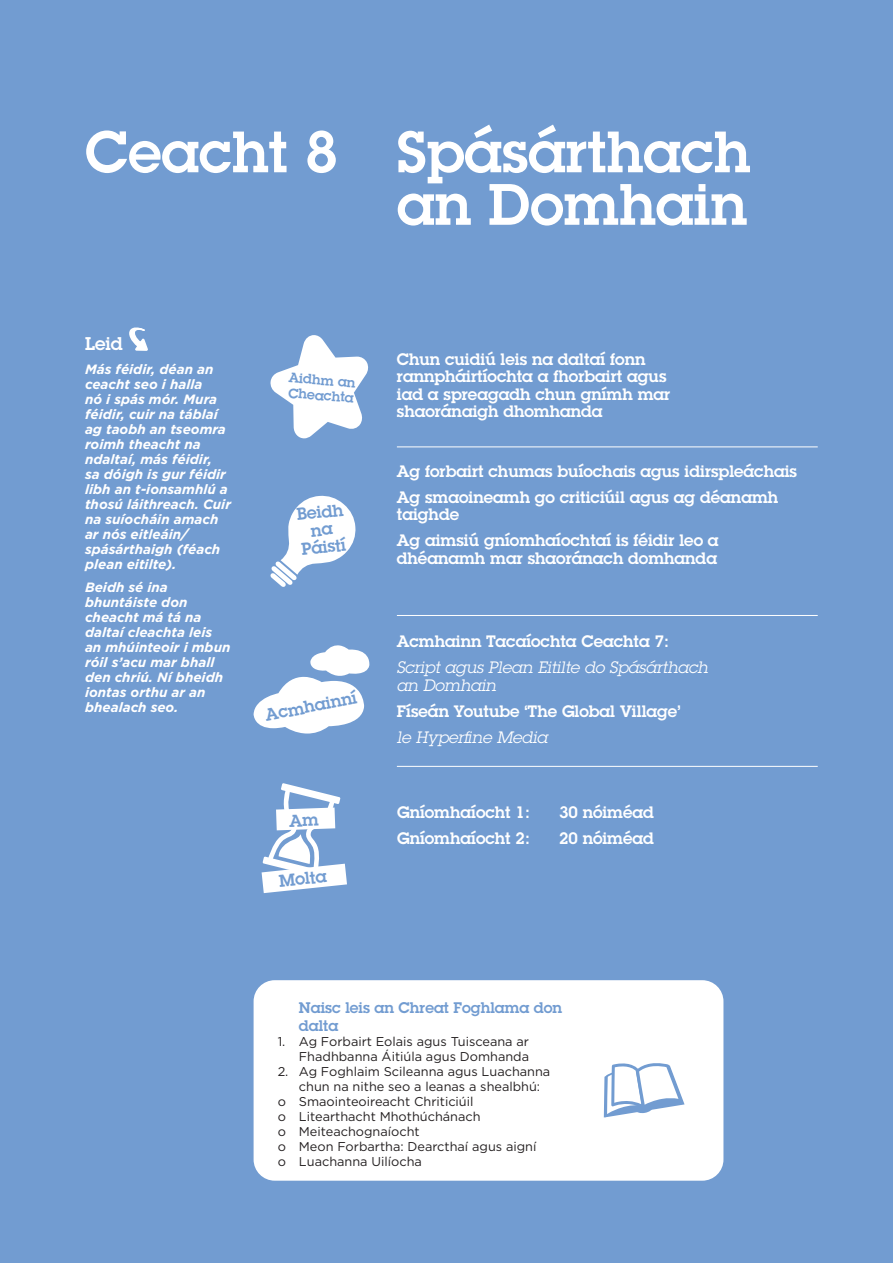
<style>
.page{position:relative;width:893px;height:1263px;background:#729cd1}
.page>*{position:absolute;margin:0;border:0;box-sizing:border-box;transform-origin:0 0}
.Subhead{font:600 57px/52.5px "Lubalin Graph";color:#fff}
.Discussion_point_hea{font:600 18px "Lubalin Graph";color:#fff}
.Main_Header{font:600 16.8px/17.5px "Lubalin Graph";color:#729cd1;text-align:center}
.Subhead-2{font:600 16.2px/17.5px "Lubalin Graph";color:#fff}
.Subhead-3{font:italic 16.2px/17.5px "Lubalin Graph";color:#fff}
.Bullet{font:600 15px/18px "Lubalin Graph";color:#729cd1}
.Discussion_point_hea-2{font:italic 700 13.5px/15px "Gotham";color:#fff}
.Main_Header-2{font:600 13.5px/15.3px "Lubalin Graph";color:#729cd1}
.Bullet-2{font:12.75px/15px "Gotham";color:#231f20;text-align:right}
</style>
<div class="page">
<div style="left:254px;top:980px;width:469px;height:201px;background:#fff;border-radius:21px"></div>
<svg style="left:129px;top:327px;width:19px;height:24px"></svg>
<hr style="left:397px;top:446px;width:421px;height:1px;background:#fff">
<hr style="left:397px;top:615px;width:421px;height:1px;background:#fff">
<hr style="left:397px;top:766px;width:421px;height:1px;background:#fff">
<svg style="left:604px;top:1063px;width:80px;height:54px"></svg>
<svg style="left:270px;top:335px;width:99px;height:103px"></svg>
<svg style="left:270px;top:495px;width:86px;height:92px"></svg>
<svg style="left:254px;top:645px;width:116px;height:88px"></svg>
<svg style="left:262px;top:783px;width:85px;height:110px"></svg>
<p class="Subhead" style="left:85px;top:125px;width:255px">Ceacht 8</p>
<p class="Subhead" style="left:397px;top:125px;width:355px">Spásárthach an Domhain</p>
<p class="Discussion_point_hea" style="left:85px;top:332px;width:39px">Leid</p>
<p class="Discussion_point_hea-2" style="left:85px;top:361px;width:147px">Más féidir, déan an ceacht seo i halla<br>nó i spás mór. Mura féidir, cuir na táblaí ag taobh an tseomra roimh theacht na ndaltaí, más féidir,<br>sa dóigh is gur féidir libh an t-ionsamhlú a thosú láithreach. Cuir na suíocháin amach ar nós eitleáin/ spásárthaigh (féach plean eitilte).</p>
<p class="Discussion_point_hea-2" style="left:85px;top:580px;width:147px">Beidh sé ina bhuntáiste don cheacht má tá na daltaí cleachta leis an mhúinteoir i mbun róil s’acu mar bhall den chriú. Ní bheidh iontas orthu ar an bhealach seo.</p>
<p class="Main_Header-2" style="left:289px;top:370px;width:68px;rotate:4deg">Aidhm an<br>Cheachta</p>
<p class="Main_Header" style="left:296px;top:506px;width:48px;rotate:-6deg">Beidh na<br>Páistí</p>
<p class="Main_Header" style="left:264px;top:706px;width:94px;rotate:-11deg">Acmhainní</p>
<p class="Main_Header" style="left:278px;top:872px;width:49px;rotate:-6deg">Molta</p>
<p class="Subhead-2" style="left:397px;top:350px;width:275px">Chun cuidiú leis na daltaí fonn rannpháirtíochta a fhorbairt agus iad a spreagadh chun gnímh mar shaoránaigh dhomhanda</p>
<p class="Subhead-2" style="left:397px;top:462px;width:402px">Ag forbairt chumas buíochais agus idirspleáchais</p>
<p class="Subhead-2" style="left:397px;top:488px;width:383px">Ag smaoineamh go criticiúil agus ag déanamh taighde</p>
<p class="Subhead-2" style="left:397px;top:532px;width:323px">Ag aimsiú gníomhaíochtaí is féidir leo a dhéanamh mar shaoránach domhanda</p>
<p class="Subhead-2" style="left:397px;top:632px;width:274px">Acmhainn Tacaíochta Ceachta 7:</p>
<p class="Subhead-3" style="left:397px;top:658px;width:313px">Script agus Plean Eitilte do Spásárthach an Domhain</p>
<p class="Subhead-2" style="left:397px;top:702px;width:285px">Físeán Youtube ‘The Global Village’</p>
<p class="Subhead-3" style="left:397px;top:728px;width:152px">le Hyperfine Media</p>
<p class="Subhead-2" style="left:397px;top:803px;width:134px">Gníomhaíocht 1:</p>
<p class="Subhead-2" style="left:559px;top:803px;width:96px">30 nóiméad</p>
<p class="Subhead-2" style="left:397px;top:829px;width:134px">Gníomhaíocht 2:</p>
<p class="Subhead-2" style="left:559px;top:829px;width:96px">20 nóiméad</p>
<p class="Bullet" style="left:299px;top:998px;width:265px">Naisc leis an Chreat Foghlama don dalta</p>
<p class="Bullet-2" style="left:278px;top:1034px;width:253px">1. Ag Forbairt Eolais agus Tuisceana ar<br>Fhadhbanna Áitiúla agus Domhanda</p>
<p class="Bullet-2" style="left:299px;top:1064px;width:253px;text-align:left;text-indent:-21px">2. Ag Foghlaim Scileanna agus Luachanna chun na nithe seo a leanas a shealbhú:</p>
<p class="Bullet-2" style="left:278px;top:1094px;width:197px">o Smaointeoireacht Chriticiúil</p>
<p class="Bullet-2" style="left:278px;top:1109px;width:204px">o Litearthacht Mhothúchánach</p>
<p class="Bullet-2" style="left:278px;top:1124px;width:144px">o Meiteachognaíocht</p>
<p class="Bullet-2" style="left:278px;top:1139px;width:260px">o Meon Forbartha: Dearcthaí agus aigní</p>
<p class="Bullet-2" style="left:278px;top:1154px;width:146px">o Luachanna Uilíocha</p>
</div>
